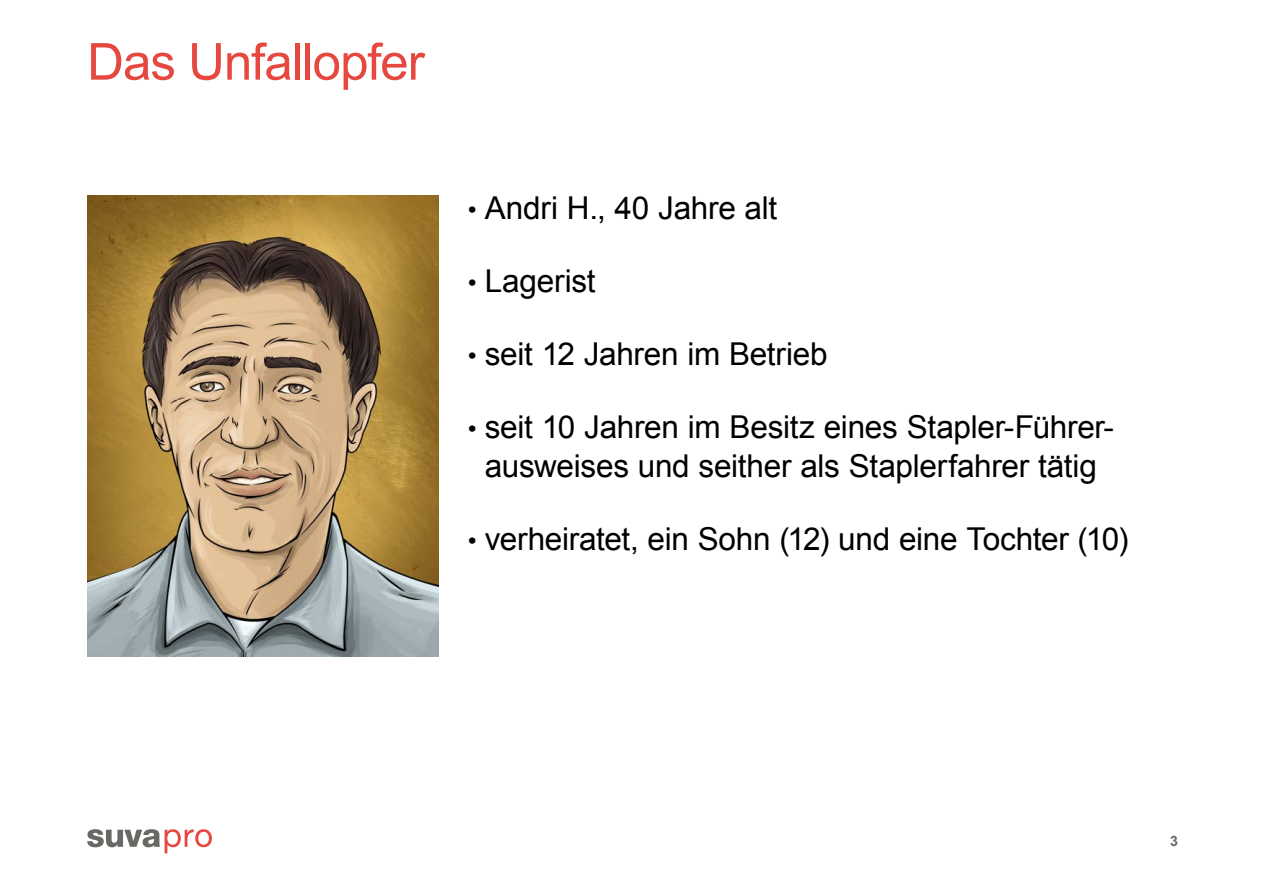
<style>
.page{position:relative;width:1263px;height:893px;background:#fff}
.page>*{position:absolute;margin:0;border:0;box-sizing:border-box;transform-origin:0 0}
.t1{font:51px "Arial";letter-spacing:-.02em;color:#e6473e}
.t2{font:31.5px/39px "Arial";letter-spacing:-.01em;color:#000;text-align:center}
.t3{font:700 14.25px "Arial";color:#6a6864}
.s1{font-family:"Helvetica Neue LT Std";font-weight:300;font-size:18px}
</style>
<div class="page">
<img style="left:87px;top:196px;width:351px;height:460px">
<svg style="left:87px;top:829px;width:125px;height:24px"></svg>
<h1 class="t1" style="left:87px;top:28px;width:339px">Das Unfallopfer</h1>
<p class="t2" style="left:468px;top:188px;width:311px"><span class="s1">•</span> Andri H., 40 Jahre alt</p>
<p class="t2" style="left:468px;top:261px;width:129px"><span class="s1">•</span> Lagerist</p>
<p class="t2" style="left:468px;top:334px;width:361px"><span class="s1">•</span> seit 12 Jahren im Betrieb</p>
<p class="t2" style="left:468px;top:407px;width:646px"><span class="s1">•</span> seit 10 Jahren im Besitz eines Stapler-Führer&shy;ausweises und seither als Staplerfahrer tätig</p>
<p class="t2" style="left:468px;top:519px;width:662px"><span class="s1">•</span> verheiratet, ein Sohn (12) und eine Tochter (10)</p>
<p class="t3" style="left:1170px;top:832px;width:9px">3</p>
</div>
